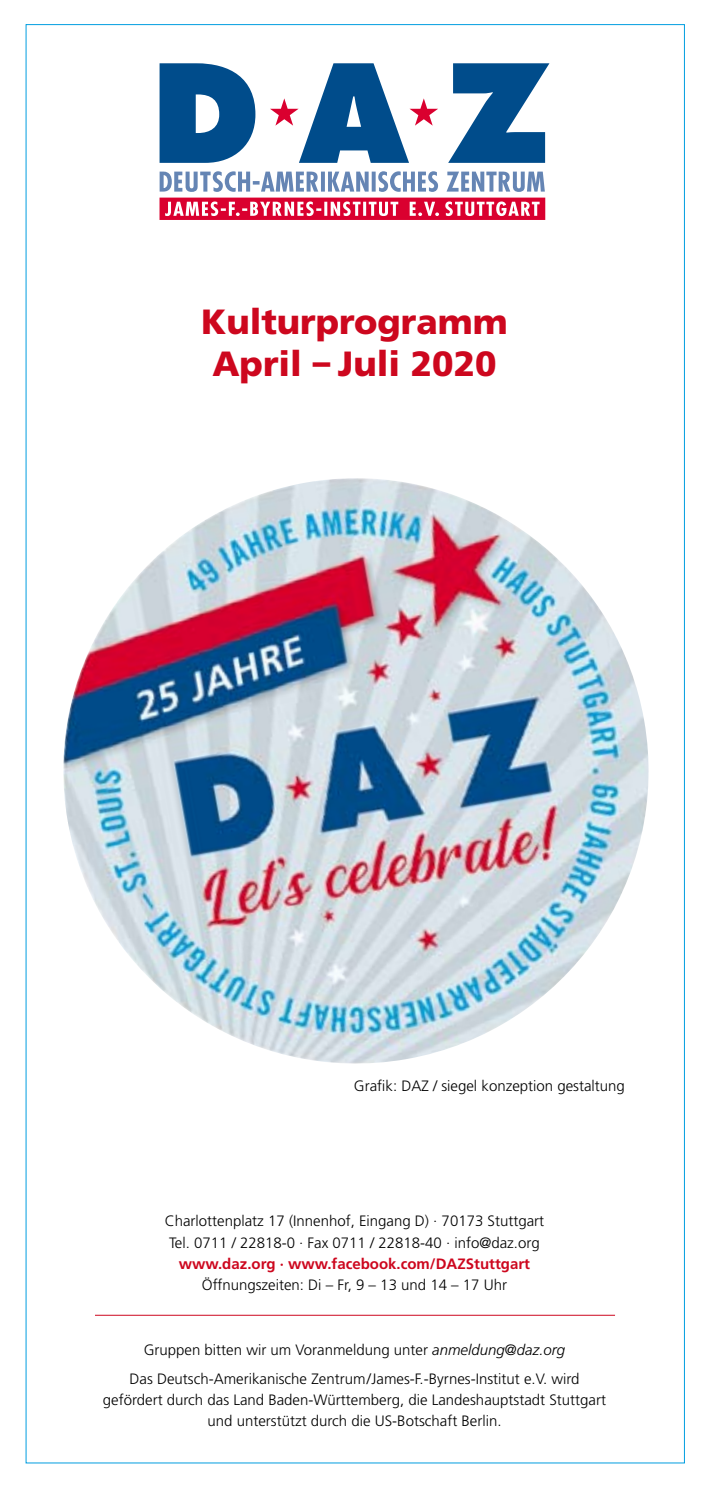
<style>
.page{position:relative;width:709px;height:1489px;background:#fff}
.page>*{position:absolute;margin:0;border:0;box-sizing:border-box;transform-origin:0 0}
.t1{font:900 35px/42.5px "Frutiger LT";color:#cd071e;text-align:center}
.t2{font:300 15px/21.2px "Frutiger LT";color:#000;text-align:center}
.t3{font:700 15px "Frutiger LT";color:#cd071e}
.s1{font-style:italic}
</style>
<div class="page">
<hr style="left:95px;top:1314px;width:520px;height:1px;background:#cd071e">
<svg style="left:448px;top:63px;width:101px;height:100px"></svg>
<svg style="left:159px;top:63px;width:96px;height:100px"></svg>
<svg style="left:270px;top:63px;width:168px;height:100px"></svg>
<svg style="left:159px;top:171px;width:386px;height:49px"></svg>
<img style="left:63px;top:478px;width:586px;height:586px">
<h1 class="t1" style="left:201px;top:300px;width:308px">Kulturprogramm<br>April – Juli 2020</h1>
<p class="t2" style="left:354px;top:1075px;width:272px">Grafik: DAZ / siegel konzeption gestaltung</p>
<p class="t2" style="left:165px;top:1210px;width:381px;text-align:left">Charlottenplatz 17 (Innenhof, Eingang D) · 70173 Stuttgart<br>Tel. 0711 / 22818-0 · Fax 0711 / 22818-40 · info@daz.org</p>
<p class="t3" style="left:179px;top:1254px;width:352px">www.daz.org · www.facebook.com/DAZStuttgart</p>
<p class="t2" style="left:202px;top:1274px;width:307px">Öffnungszeiten: Di – Fr, 9 – 13 und 14 – 17 Uhr</p>
<p class="t2" style="left:130px;top:1335px;width:451px;line-height:28.8px">Gruppen bitten wir um Voranmeldung unter <span class="s1">anmeldung@daz.org<br></span>Das Deutsch-Amerikanische Zentrum /James-F.-Byrnes-Institut e.V. wird</p>
<p class="t2" style="left:103px;top:1388px;width:504px">gefördert durch das Land Baden-Württemberg, die Landeshauptstadt Stuttgart und unterstützt durch die US-Botschaft Berlin.</p>
</div>
